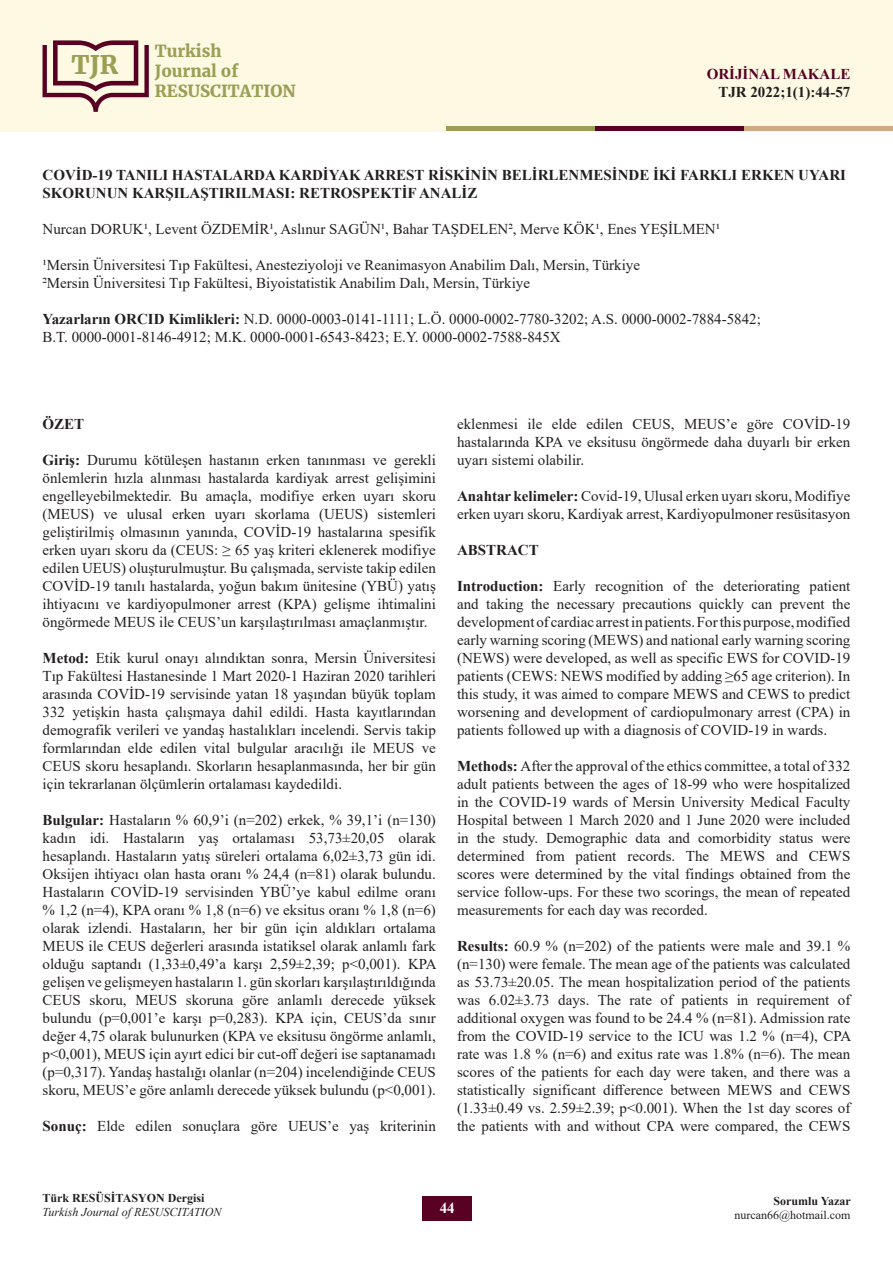
<style>
.page{position:relative;width:893px;height:1263px;background:#fff}
.page>*{position:absolute;margin:0;border:0;box-sizing:border-box;transform-origin:0 0}
.t1{font:900 25.35px "Merriweather";color:#9b9f55}
.t2{font:900 16.5px/19.8px "Merriweather";color:#9b9e55}
.t3{font:15px/18px "Times New Roman";color:#231f20;text-align:justify}
.t4{font:700 15px/18px "Times New Roman";color:#231f20}
.t5{font:700 15px "Times New Roman";color:#580122}
.t6{font:700 15px "Times New Roman";color:#fff}
.t7{font:700 12px "Times New Roman";color:#231f20}
.t8{font:italic 12px "Times New Roman";color:#231f20}
.t9{font:12px "Times New Roman";color:#231f20}
.s1{font-weight:700}
</style>
<div class="page">
<div style="left:0;top:0;width:893px;height:131px;background:#fdf9e2"></div>
<svg style="left:43px;top:40px;width:106px;height:72px"></svg>
<div style="left:446px;top:126px;width:149px;height:5px;background:#9b9f55"></div>
<div style="left:595px;top:126px;width:149px;height:5px;background:#580122"></div>
<div style="left:744px;top:126px;width:149px;height:5px;background:#cdab83"></div>
<div style="left:422px;top:1196px;width:50px;height:24px;background:#580122"></div>
<h1 class="t1" style="left:72px;top:47px;width:48px">TJR</h1>
<p class="t2" style="left:155px;top:41px;width:142px">Turkish<br>Journal of<br>RESUSCITATION</p>
<p class="t5" style="left:707px;top:63px;width:145px">ORİJİNAL MAKALE</p>
<p class="t4" style="left:718px;top:82px;width:134px">TJR 2022;1(1):44-57</p>
<p class="t4" style="left:43px;top:166px;width:805px">COVİD-19 TANILI HASTALARDA KARDİYAK ARREST RİSKİNİN BELİRLENMESİNDE İKİ FARKLI ERKEN UYARI<br>SKORUNUN KARŞILAŞTIRILMASI: RETROSPEKTİF ANALİZ</p>
<p class="t3" style="left:43px;top:220px;width:679px">Nurcan DORUK1, Levent ÖZDEMİR1, Aslınur SAGÜN1, Bahar TAŞDELEN2, Merve KÖK1, Enes YEŞİLMEN1</p>
<p class="t3" style="left:43px;top:256px;width:599px">1Mersin Üniversitesi Tıp Fakültesi, Anesteziyoloji ve Reanimasyon Anabilim Dalı, Mersin, Türkiye<br>2Mersin Üniversitesi Tıp Fakültesi, Biyoistatistik Anabilim Dalı, Mersin, Türkiye</p>
<p class="t3" style="left:43px;top:310px;width:720px"><span class="s1">Yazarların ORCID Kimlikleri:</span> N.D. 0000-0003-0141-1111; L.Ö. 0000-0002-7780-3202; A.S. 0000-0002-7884-5842;<br>B.T. 0000-0001-8146-4912; M.K. 0000-0001-6543-8423; E.Y. 0000-0002-7588-845X</p>
<p class="t4" style="left:43px;top:415px;width:43px">ÖZET</p>
<p class="t3" style="left:43px;top:450px;width:395px"><span class="s1">Giriş:</span> Durumu kötüleşen hastanın erken tanınması ve gerekli önlemlerin hızla alınması hastalarda kardiyak arrest gelişimini engelleyebilmektedir. Bu amaçla, modifiye erken uyarı skoru (MEUS) ve ulusal erken uyarı skorlama (UEUS) sistemleri geliştirilmiş olmasının yanında, COVİD-19 hastalarına spesifik erken uyarı skoru da (CEUS: ≥ 65 yaş kriteri eklenerek modifiye edilen UEUS) oluşturulmuştur. Bu çalışmada, serviste takip edilen COVİD-19 tanılı hastalarda, yoğun bakım ünitesine (YBÜ) yatış ihtiyacını ve kardiyopulmoner arrest (KPA) gelişme ihtimalini öngörmede MEUS ile CEUS’un karşılaştırılması amaçlanmıştır.</p>
<p class="t3" style="left:43px;top:648px;width:395px"><span class="s1">Metod:</span> Etik kurul onayı alındıktan sonra, Mersin Üniversitesi Tıp Fakültesi Hastanesinde 1 Mart 2020-1 Haziran 2020 tarihleri arasında COVİD-19 servisinde yatan 18 yaşından büyük toplam 332 yetişkin hasta çalışmaya dahil edildi. Hasta kayıtlarından demografik verileri ve yandaş hastalıkları incelendi. Servis takip formlarından elde edilen vital bulgular aracılığı ile MEUS ve CEUS skoru hesaplandı. Skorların hesaplanmasında, her bir gün için tekrarlanan ölçümlerin ortalaması kaydedildi.</p>
<p class="t3" style="left:43px;top:810px;width:396px"><span class="s1">Bulgular:</span> Hastaların % 60,9’i (n=202) erkek, % 39,1’i (n=130) kadın idi. Hastaların yaş ortalaması 53,73±20,05 olarak hesaplandı. Hastaların yatış süreleri ortalama 6,02±3,73 gün idi.<br>Oksijen ihtiyacı olan hasta oranı % 24,4 (n=81) olarak bulundu.<br>Hastaların COVİD-19 servisinden YBÜ’ye kabul edilme oranı % 1,2 (n=4), KPA oranı % 1,8 (n=6) ve eksitus oranı % 1,8 (n=6) olarak izlendi. Hastaların, her bir gün için aldıkları ortalama MEUS ile CEUS değerleri arasında istatiksel olarak anlamlı fark olduğu saptandı (1,33±0,49’a karşı 2,59±2,39; p˂0,001). KPA gelişen ve gelişmeyen hastaların 1. gün skorları karşılaştırıldığında CEUS skoru, MEUS skoruna göre anlamlı derecede yüksek bulundu (p=0,001’e karşı p=0,283). KPA için, CEUS’da sınır değer 4,75 olarak bulunurken (KPA ve eksitusu öngörme anlamlı, p˂0,001), MEUS için ayırt edici bir cut-off değeri ise saptanamadı (p=0,317). Yandaş hastalığı olanlar (n=204) incelendiğinde CEUS skoru, MEUS’e göre anlamlı derecede yüksek bulundu (p&lt;0,001).</p>
<p class="t3" style="left:43px;top:1116px;width:395px"><span class="s1">Sonuç:</span> Elde edilen sonuçlara göre UEUS’e yaş kriterinin</p>
<p class="t3" style="left:457px;top:415px;width:395px">eklenmesi ile elde edilen CEUS, MEUS’e göre COVİD-19 hastalarında KPA ve eksitusu öngörmede daha duyarlı bir erken uyarı sistemi olabilir.</p>
<p class="t3" style="left:457px;top:487px;width:395px"><span class="s1">Anahtar kelimeler:</span> Covid-19, Ulusal erken uyarı skoru, Modifiye erken uyarı skoru, Kardiyak arrest, Kardiyopulmoner resüsitasyon</p>
<p class="t4" style="left:457px;top:541px;width:83px">ABSTRACT</p>
<p class="t3" style="left:457px;top:577px;width:395px"><span class="s1">Introduction:</span> Early recognition of the deteriorating patient and taking the necessary precautions quickly can prevent the development of cardiac arrest in patients. For this purpose, modified early warning scoring (MEWS) and national early warning scoring (NEWS) were developed, as well as specific EWS for COVID-19 patients (CEWS: NEWS modified by adding ≥65 age criterion). In this study, it was aimed to compare MEWS and CEWS to predict worsening and development of cardiopulmonary arrest (CPA) in patients followed up with a diagnosis of COVID-19 in wards.</p>
<p class="t3" style="left:457px;top:757px;width:395px"><span class="s1">Methods:</span> After the approval of the ethics committee, a total of 332 adult patients between the ages of 18-99 who were hospitalized in the COVID-19 wards of Mersin University Medical Faculty Hospital between 1 March 2020 and 1 June 2020 were included in the study. Demographic data and comorbidity status were determined from patient records. The MEWS and CEWS scores were determined by the vital findings obtained from the service follow-ups. For these two scorings, the mean of repeated measurements for each day was recorded.</p>
<p class="t3" style="left:457px;top:937px;width:396px"><span class="s1">Results:</span> 60.9 % (n=202) of the patients were male and 39.1 % (n=130) were female. The mean age of the patients was calculated as 53.73±20.05. The mean hospitalization period of the patients was 6.02±3.73 days. The rate of patients in requirement of additional oxygen was found to be 24.4 % (n=81). Admission rate from the COVID-19 service to the ICU was 1.2 % (n=4), CPA rate was 1.8 % (n=6) and exitus rate was 1.8% (n=6). The mean scores of the patients for each day were taken, and there was a statistically significant difference between MEWS and CEWS (1.33±0.49 vs. 2.59±2.39; p˂0.001). When the 1st day scores of the patients with and without CPA were compared, the CEWS</p>
<p class="t7" style="left:43px;top:1189px;width:163px">Türk RESÜSİTASYON Dergisi</p>
<p class="t8" style="left:43px;top:1204px;width:181px">Turkish Journal of RESUSCITATION</p>
<p class="t6" style="left:440px;top:1197px;width:16px">44</p>
<p class="t7" style="left:773px;top:1192px;width:79px">Sorumlu Yazar</p>
<p class="t9" style="left:734px;top:1206px;width:118px">nurcan66@hotmail.com</p>
</div>
